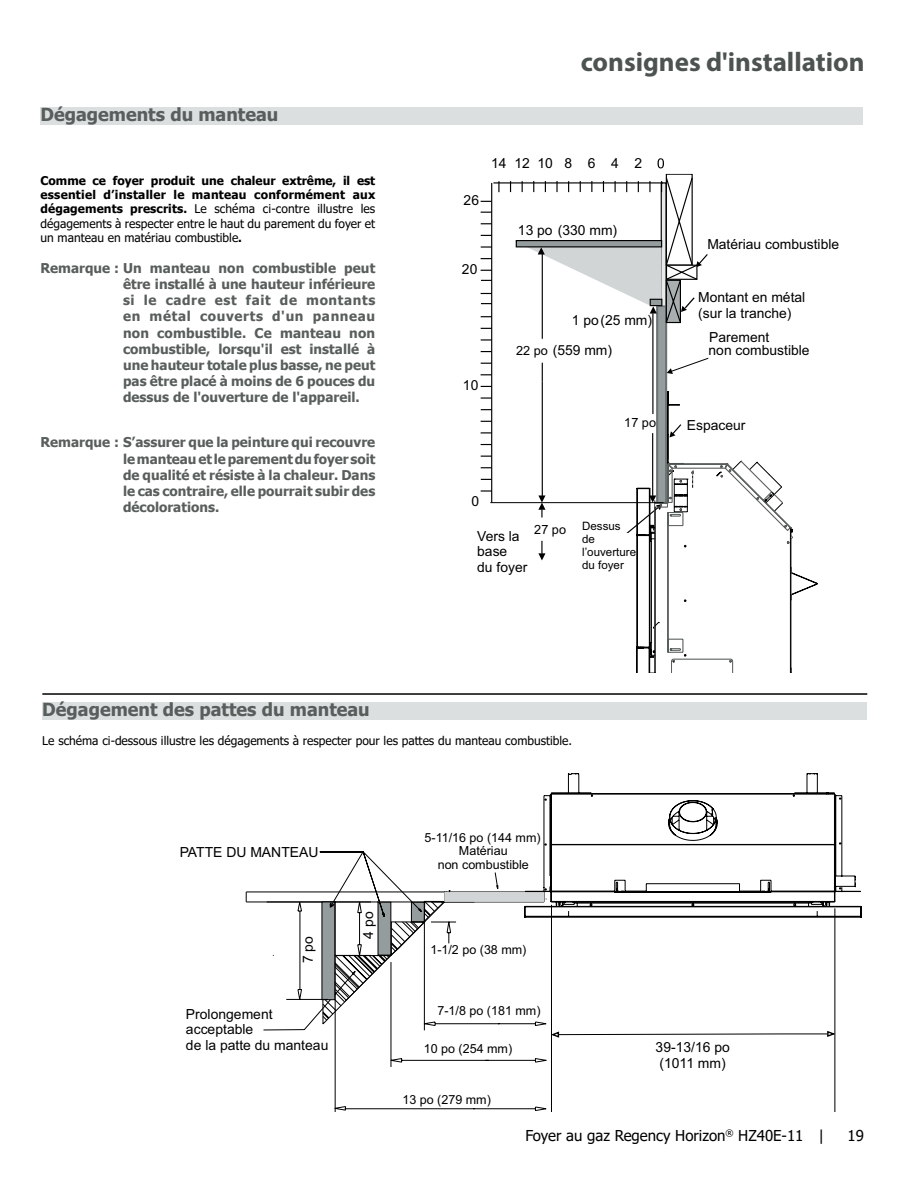
<style>
.page{position:relative;width:918px;height:1188px;background:#fff}
.page>*{position:absolute;margin:0;border:0;box-sizing:border-box;transform-origin:0 0}
.t1{font:700 27px "Myriad Pro";color:#4d5350}
.t2{font:700 18px "Tahoma";color:#585e5c}
.t3{font:15px "Tahoma";color:#000}
.t4{font:13.95px/15.6px "Arial";color:#000}
.t5{font:700 13.5px/16.2px "Tahoma";color:#585e5c;text-align:justify}
.t6{font:12.75px "Arial";color:#000}
.t7{font:12.6px/14px "Arial";color:#000;text-align:center}
.t8{font:12px/14.4px "Tahoma";color:#000;text-align:justify}
.t9{font:11.55px/12.9px "Arial";color:#000}
.s1{font-weight:700}
.s2{font-size:12.75px}
</style>
<div class="page">
<div style="left:40px;top:107px;width:823px;height:18px;background:#dcdfe0"></div>
<hr style="left:42px;top:693px;width:825px;height:2px;background:#000">
<div style="left:42px;top:703px;width:825px;height:17px;background:#dcdfe0"></div>
<svg style="left:334px;top:1039px;width:218px;height:73px"></svg>
<svg style="left:543px;top:773px;width:319px;height:145px"></svg>
<hr style="left:835px;top:908px;width:1px;height:204px;background:#000">
<svg style="left:246px;top:851px;width:591px;height:188px"></svg>
<div style="left:657px;top:306px;width:9px;height:197px;background:#959c9d"></div>
<div style="left:656px;top:305px;width:11px;height:199px;border:2px solid #6c7372"></div>
<svg style="left:538px;top:541px;width:8px;height:19px"></svg>
<hr style="left:542px;top:250px;width:1px;height:132px;background:#000">
<svg style="left:538px;top:495px;width:8px;height:22px"></svg>
<hr style="left:493px;top:182px;width:170px;height:2px;background:#000">
<svg style="left:658px;top:158px;width:6px;height:10px"></svg>
<hr style="left:491px;top:183px;width:1px;height:320px;background:#000">
<svg style="left:481px;top:246px;width:11px;height:2px"></svg>
<svg style="left:481px;top:339px;width:11px;height:2px"></svg>
<svg style="left:481px;top:490px;width:11px;height:2px"></svg>
<svg style="left:481px;top:397px;width:11px;height:2px"></svg>
<div style="left:522px;top:339px;width:34px;height:23px;background:#fff"></div>
<svg style="left:667px;top:357px;width:42px;height:17px"></svg>
<hr style="left:652px;top:313px;width:2px;height:101px;background:#000">
<svg style="left:652px;top:391px;width:166px;height:204px"></svg>
<svg style="left:623px;top:423px;width:170px;height:250px"></svg>
<div style="left:573px;top:533px;width:62px;height:49px;background:#fff"></div>
<svg style="left:510px;top:177px;width:198px;height:147px"></svg>
<hr style="left:490px;top:502px;width:173px;height:1px;background:#000">
<svg style="left:540px;top:382px;width:4px;height:114px"></svg>
<div style="left:439px;top:879px;width:23px;height:11px;background:#fff"></div>
<h2 class="t2" style="left:40px;top:102px;width:239px">Dégagements du manteau</h2>
<p class="t8" style="left:40px;top:174px;width:336px"><span class="s1">Comme ce foyer produit une chaleur extrême, il est essentiel d’installer le manteau conformément aux dégagements prescrits.</span> Le schéma ci-contre illustre les dégagements à respecter entre le haut du parement du foyer et un manteau en matériau combustible<span class="s1">.</span></p>
<p class="t5" style="left:123px;top:260px;width:254px;text-indent:-83px">Remarque : Un manteau non combustible peut être installé à une hauteur inférieure si le cadre est fait de montants en métal couverts d'un panneau non combustible. Ce manteau non combustible, lorsqu'il est installé à une hauteur totale plus basse, ne peut pas être placé à moins de 6 pouces du dessus de l'ouverture de l'appareil.</p>
<p class="t5" style="left:123px;top:435px;width:254px;text-indent:-83px">Remarque : S’assurer que la peinture qui recouvre le manteau et le parement du foyer soit de qualité et résiste à la chaleur. Dans le cas contraire, elle pourrait subir des décolorations.</p>
<h1 class="t1" style="left:581px;top:44px;width:285px">consignes d'installation</h1>
<p class="t4" style="left:464px;top:194px;width:17px">26</p>
<p class="t4" style="left:462px;top:262px;width:17px">20</p>
<p class="t4" style="left:491px;top:157px;width:17px">14</p>
<p class="t4" style="left:514px;top:157px;width:129px">12108 6 4 2</p>
<p class="t4" style="left:518px;top:223px;width:101px">13 po (330 mm)</p>
<p class="t4" style="left:463px;top:379px;width:17px">10</p>
<p class="t4" style="left:516px;top:306px;width:137px;line-height:30.8px;text-indent:56px">1 po(25 mm)<br><span class="s2">22 po</span> (559 mm)</p>
<p class="t6" style="left:624px;top:418px;width:33px">17 po</p>
<p class="t4" style="left:472px;top:494px;width:9px">0</p>
<p class="t4" style="left:707px;top:238px;width:133px">Matériau combustible</p>
<p class="t4" style="left:698px;top:291px;width:109px">Montant en métal (sur la tranche)</p>
<p class="t4" style="left:709px;top:331px;width:62px">Parement</p>
<p class="t4" style="left:709px;top:344px;width:103px">non combustible</p>
<p class="t4" style="left:687px;top:418px;width:60px">Espaceur</p>
<p class="t6" style="left:534px;top:525px;width:33px">27 po</p>
<p class="t4" style="left:477px;top:529px;width:52px">Vers la base<br>du foyer</p>
<p class="t9" style="left:582px;top:521px;width:55px">Dessus de l’ouverture du foyer</p>
<h2 class="t2" style="left:42px;top:697px;width:329px">Dégagement des pattes du manteau</h2>
<p class="t8" style="left:42px;top:734px;width:531px">Le schéma ci-dessous illustre les dégagements à respecter pour les pattes du manteau combustible.</p>
<p class="t7" style="left:425px;top:832px;width:118px">5-11/16 po (144 mm)</p>
<p class="t4" style="left:180px;top:845px;width:140px">PATTE DU MANTEAU</p>
<p class="t7" style="left:438px;top:845px;width:93px">Matériau<br>non combustible</p>
<p class="t4" style="left:301px;top:963px;width:29px;rotate:-90deg">7 po</p>
<p class="t4" style="left:362px;top:939px;width:29px;rotate:-90deg">4 po</p>
<p class="t7" style="left:430px;top:944px;width:98px">1-1/2 po (38 mm)</p>
<p class="t4" style="left:186px;top:1007px;width:144px">Prolongement acceptable<br>de la patte du manteau</p>
<p class="t7" style="left:437px;top:1005px;width:105px">7-1/8 po (181 mm)</p>
<p class="t7" style="left:424px;top:1043px;width:90px">10 po (254 mm)</p>
<p class="t7" style="left:402px;top:1093px;width:90px">13 po (279 mm)</p>
<p class="t4" style="left:656px;top:1041px;width:76px">39-13/16 po (1011 mm)</p>
<p class="t3" style="left:525px;top:1125px;width:300px">Foyer au gaz Regency Horizon<sup>®</sup> HZ40E-11 |</p>
<p class="t3" style="left:848px;top:1125px;width:18px">19</p>
</div>
